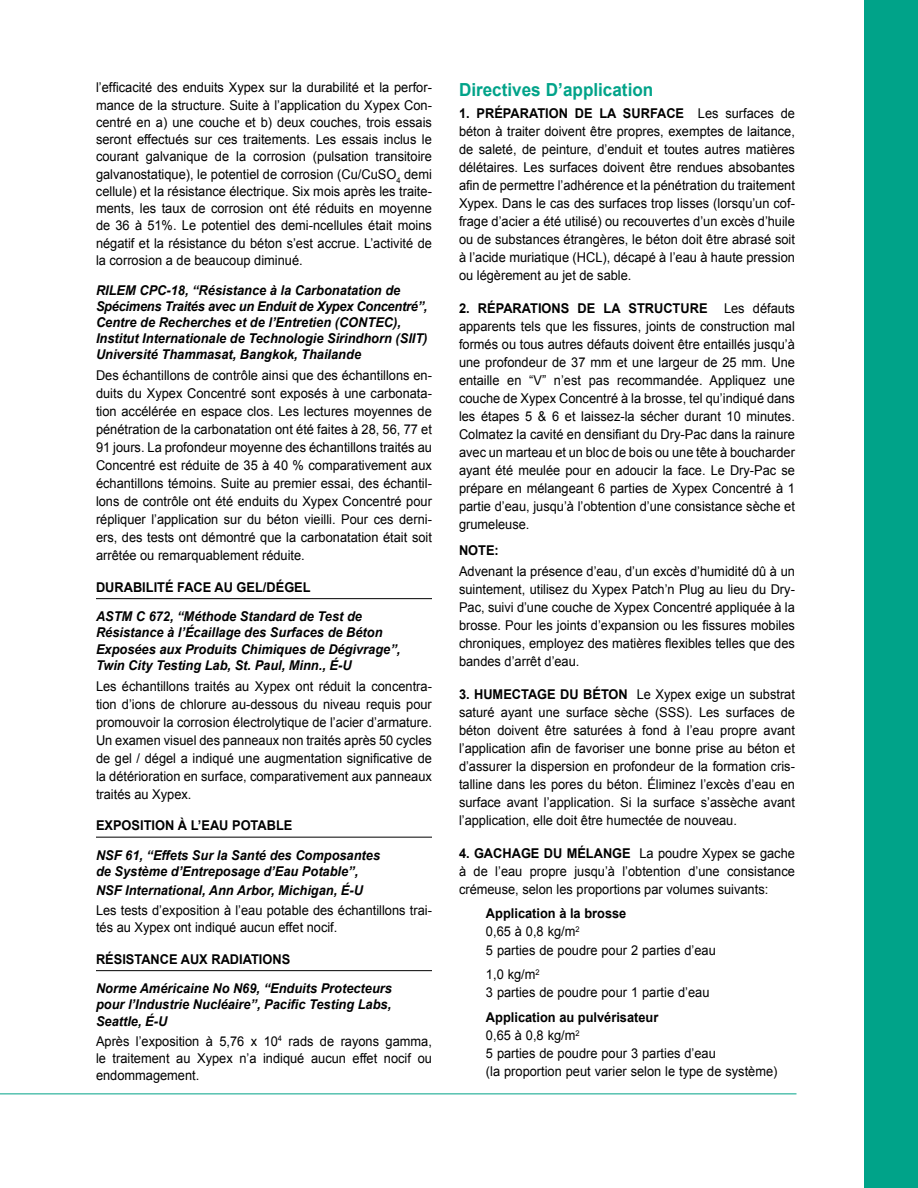
<style>
.page{position:relative;width:918px;height:1188px;background:#fff}
.page>*{position:absolute;margin:0;border:0;box-sizing:border-box;transform-origin:0 0}
.t1{font:700 18px "Arial";color:#00a389;scale:.95 1}
.t2{font:13.5px/18px "Arial";color:#000;text-align:justify;scale:.95 1}
.t3{font:italic 700 13.5px/16.2px "Arial";color:#000;scale:.95 1}
.t4{font:700 13.5px "Arial";color:#000;scale:.95 1}
.s1{font-weight:700}
</style>
<div class="page">
<hr style="left:96px;top:598px;width:336px;height:1px;background:#000">
<hr style="left:96px;top:837px;width:336px;height:1px;background:#000">
<hr style="left:96px;top:970px;width:336px;height:1px;background:#000">
<hr style="left:0;top:1094px;width:796px;height:1px;background:#00a389">
<div style="left:864px;top:0;width:54px;height:1188px;background:#00a389"></div>
<p class="t2" style="left:96px;top:79px;width:355px;line-height:17.2px">l’efficacité des enduits Xypex sur la durabilité et la perfor&shy;mance de la structure. Suite à l’application du Xypex Con&shy;centré en a) une couche et b) deux couches, trois essais seront effectués sur ces traitements. Les essais inclus le courant galvanique de la corrosion (pulsation transitoire galvanostatique), le potentiel de corrosion (Cu/CuSO<sub>4</sub> demi cellule) et la résistance électrique. Six mois après les traite&shy;ments, les taux de corrosion ont été réduits en moyenne de 36 à 51%. Le potentiel des demi-ncellules était moins négatif et la résistance du béton s’est accrue. L’activité de la corrosion a de beaucoup diminué.</p>
<p class="t3" style="left:96px;top:282px;width:351px">RILEM CPC-18, “Résistance à la Carbonatation de Spécimens Traités avec un Enduit de Xypex Concentré”, Centre de Recherches et de l’Entretien (CONTEC), Institut Internationale de Technologie Sirindhorn (SIIT)<br>Université Thammasat, Bangkok, Thailande</p>
<p class="t2" style="left:96px;top:366px;width:355px">Des échantillons de contrôle ainsi que des échantillons en&shy;duits du Xypex Concentré sont exposés à une carbonata&shy;tion accélérée en espace clos. Les lectures moyennes de pénétration de la carbonatation ont été faites à 28, 56, 77 et 91 jours. La profondeur moyenne des échantillons traités au Concentré est réduite de 35 à 40 % comparativement aux échantillons témoins. Suite au premier essai, des échantil&shy;lons de contrôle ont été enduits du Xypex Concentré pour répliquer l’application sur du béton vieilli. Pour ces derni&shy;ers, des tests ont démontré que la carbonatation était soit arrêtée ou remarquablement réduite.</p>
<p class="t4" style="left:96px;top:578px;width:228px">DURABILITÉ FACE AU GEL/DÉGEL</p>
<p class="t3" style="left:96px;top:609px;width:322px">ASTM C 672, “Méthode Standard de Test de Résistance à l’Écaillage des Surfaces de Béton Exposées aux Produits Chimiques de Dégivrage”, Twin City Testing Lab, St. Paul, Minn., É-U</p>
<p class="t2" style="left:96px;top:677px;width:355px">Les échantillons traités au Xypex ont réduit la concentra&shy;tion d’ions de chlorure au-dessous du niveau requis pour promouvoir la corrosion électrolytique de l’acier d’armature.<br>Un examen visuel des panneaux non traités après 50 cycles de gel / dégel a indiqué une augmentation significative de la détérioration en surface, comparativement aux panneaux traités au Xypex.</p>
<p class="t4" style="left:96px;top:816px;width:208px">EXPOSITION À L’EAU POTABLE</p>
<p class="t3" style="left:96px;top:847px;width:301px">NSF 61, “Effets Sur la Santé des Composantes de Système d’Entreposage d’Eau Potable”,</p>
<p class="t3" style="left:96px;top:883px;width:283px">NSF International, Ann Arbor, Michigan, É-U</p>
<p class="t2" style="left:96px;top:902px;width:355px;line-height:17.2px">Les tests d’exposition à l’eau potable des échantillons trai&shy;tés au Xypex ont indiqué aucun effet nocif.</p>
<p class="t4" style="left:96px;top:950px;width:206px">RÉSISTANCE AUX RADIATIONS</p>
<p class="t3" style="left:96px;top:981px;width:313px;text-align:justify">Norme Américaine No N69, “Enduits Protecteurs pour l’Industrie Nucléaire”, Pacific Testing Labs, Seattle, É-U</p>
<p class="t2" style="left:96px;top:1032px;width:355px;line-height:17.2px">Après l’exposition à 5,76 x 10<sup>4</sup> rads de rayons gamma, le traitement au Xypex n’a indiqué aucun effet nocif ou endommagement.</p>
<h1 class="t1" style="left:459px;top:77px;width:206px">Directives D’application</h1>
<p class="t2" style="left:459px;top:104px;width:355px"><span class="s1">1. PRÉPARATION DE LA SURFACE</span> Les surfaces de béton à traiter doivent être propres, exemptes de laitance, de saleté, de peinture, d’enduit et toutes autres matières délétaires. Les surfaces doivent être rendues absobantes afin de permettre l’adhérence et la pénétration du traitement Xypex. Dans le cas des surfaces trop lisses (lorsqu’un cof&shy;frage d’acier a été utilisé) ou recouvertes d’un excès d’huile ou de substances étrangères, le béton doit être abrasé soit à l’acide muriatique (HCL), décapé à l’eau à haute pression ou légèrement au jet de sable.</p>
<p class="t2" style="left:459px;top:299px;width:355px"><span class="s1">2. RÉPARATIONS DE LA STRUCTURE</span> Les défauts apparents tels que les fissures, joints de construction mal formés ou tous autres défauts doivent être entaillés jusqu’à une profondeur de 37 mm et une largeur de 25 mm. Une entaille en “V” n’est pas recommandée. Appliquez une couche de Xypex Concentré à la brosse, tel qu’indiqué dans les étapes 5 &amp; 6 et laissez-la sécher durant 10 minutes.<br>Colmatez la cavité en densifiant du Dry-Pac dans la rainure avec un marteau et un bloc de bois ou une tête à boucharder ayant été meulée pour en adoucir la face. Le Dry-Pac se prépare en mélangeant 6 parties de Xypex Concentré à 1 partie d’eau, jusqu’à l’obtention d’une consistance sèche et grumeleuse.</p>
<p class="t4" style="left:459px;top:541px;width:43px">NOTE:</p>
<p class="t2" style="left:459px;top:562px;width:355px">Advenant la présence d’eau, d’un excès d’humidité dû à un suintement, utilisez du Xypex Patch’n Plug au lieu du Dry-Pac, suivi d’une couche de Xypex Concentré appliquée à la brosse. Pour les joints d’expansion ou les fissures mobiles chroniques, employez des matières flexibles telles que des bandes d’arrêt d’eau.</p>
<p class="t2" style="left:459px;top:685px;width:355px"><span class="s1">3. HUMECTAGE DU BÉTON</span> Le Xypex exige un substrat saturé ayant une surface sèche (SSS). Les surfaces de béton doivent être saturées à fond à l’eau propre avant l’application afin de favoriser une bonne prise au béton et d’assurer la dispersion en profondeur de la formation cris&shy;talline dans les pores du béton. Éliminez l’excès d’eau en surface avant l’application. Si la surface s’assèche avant l’application, elle doit être humectée de nouveau.</p>
<p class="t2" style="left:459px;top:844px;width:355px"><span class="s1">4. GACHAGE DU MÉLANGE</span> La poudre Xypex se gache à de l’eau propre jusqu’à l’obtention d’une consistance crémeuse, selon les proportions par volumes suivants:</p>
<p class="t2" style="left:486px;top:905px;width:243px;text-align:left"><span class="s1">Application à la brosse<br></span>0,65 à 0,8 kg/m<sup>2<br></sup>5 parties de poudre pour 2 parties d’eau</p>
<p class="t2" style="left:486px;top:966px;width:237px">1,0 kg/m<sup>2<br></sup>3 parties de poudre pour 1 partie d’eau</p>
<p class="t2" style="left:486px;top:1008px;width:308px;text-align:left"><span class="s1">Application au pulvérisateur<br></span>0,65 à 0,8 kg/m<sup>2<br></sup>5 parties de poudre pour 3 parties d’eau<br>(la proportion peut varier selon le type de système)</p>
</div>
